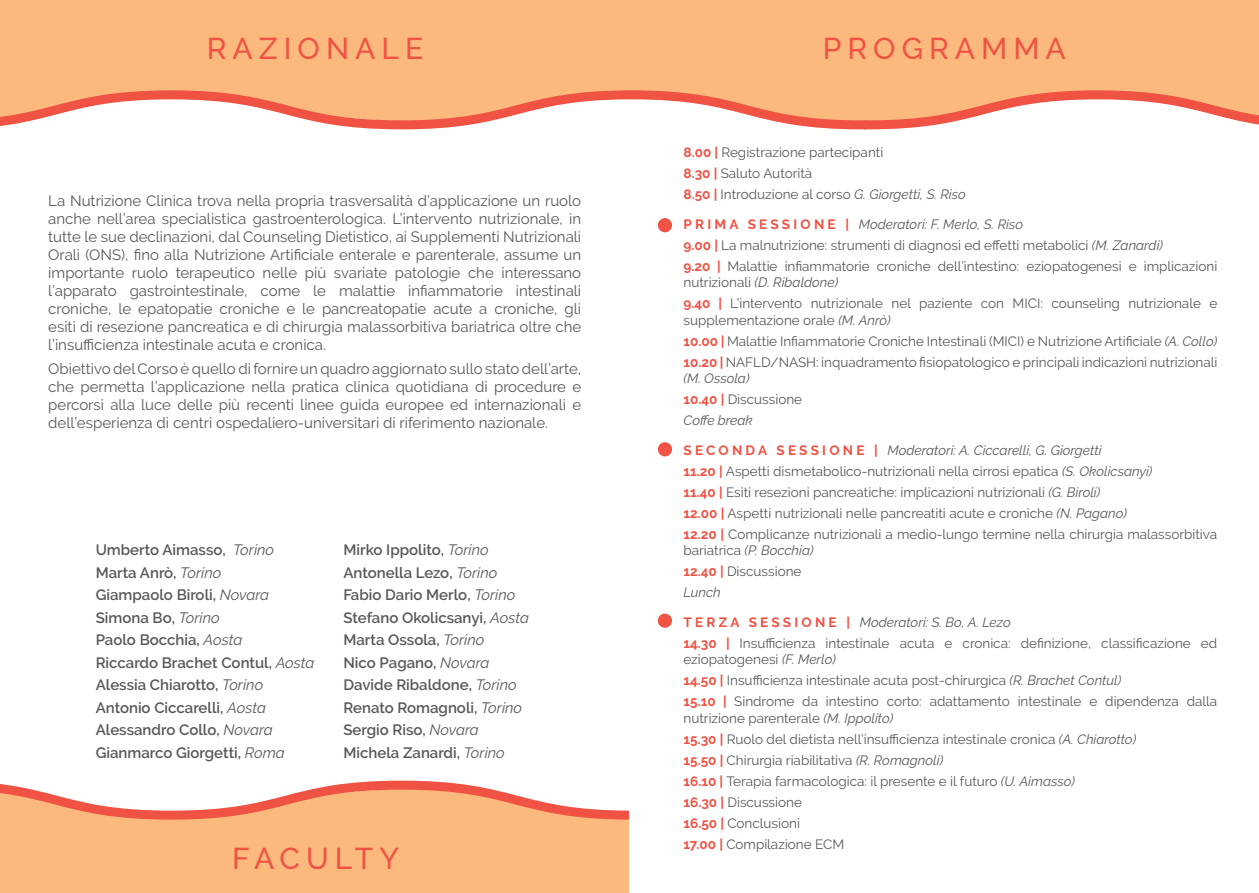
<style>
.page{position:relative;width:1259px;height:893px;background:#fff}
.page>*{position:absolute;margin:0;border:0;box-sizing:border-box;transform-origin:0 0}
.t1{font:500 30px "Raleway";letter-spacing:.2em;color:#f05243}
.t2{font:15px/18px "Raleway";color:#57585a;text-align:justify}
.t3{font:600 15px "Raleway";color:#57585a}
.t4{font:13.5px/16.2px "Raleway";color:#57585a}
.t5{font:italic 13.5px "Raleway";color:#57585a}
.s1{font-weight:400;font-style:italic}
.s2{font-weight:700;color:#f05243}
.s3{font-style:italic}
.s4{font-weight:700;font-style:normal;color:#f05243}
</style>
<div class="page">
<div style="left:0;top:0;width:1259px;height:87px;background:#fbb97d"></div>
<svg style="left:0;top:87px;width:1259px;height:43px"></svg>
<div style="left:0;top:823px;width:629px;height:70px;background:#fbb97d"></div>
<svg style="left:0;top:780px;width:629px;height:43px"></svg>
<div style="left:658px;top:218px;width:14px;height:14px;background:#f05243;border-radius:50%"></div>
<div style="left:658px;top:442px;width:14px;height:14px;background:#f05243;border-radius:50%"></div>
<div style="left:658px;top:614px;width:14px;height:14px;background:#f05243;border-radius:50%"></div>
<p class="t1" style="left:207px;top:32px;width:218px">RAZIONALE</p>
<p class="t1" style="left:823px;top:32px;width:245px">PROGRAMMA</p>
<p class="t2" style="left:48px;top:192px;width:534px">La Nutrizione Clinica trova nella propria trasversalità d’applicazione un ruolo anche nell’area specialistica gastroenterologica. L’intervento nutrizionale, in tutte le sue declinazioni, dal Counseling Dietistico, ai Supplementi Nutrizionali Orali (ONS), fino alla Nutrizione Artificiale enterale e parenterale, assume un importante ruolo terapeutico nelle più svariate patologie che interessano l’apparato gastrointestinale, come le malattie infiammatorie intestinali croniche, le epatopatie croniche e le pancreatopatie acute a croniche, gli esiti di resezione pancreatica e di chirurgia malassorbitiva bariatrica oltre che l’insufficienza intestinale acuta e cronica.</p>
<p class="t2" style="left:48px;top:360px;width:534px">Obiettivo del Corso è quello di fornire un quadro aggiornato sullo stato dell’arte, che permetta l’applicazione nella pratica clinica quotidiana di procedure e percorsi alla luce delle più recenti linee guida europee ed internazionali e dell’esperienza di centri ospedaliero-universitari di riferimento nazionale.</p>
<p class="t3" style="left:96px;top:541px;width:180px">Umberto Aimasso, <span class="s1">Torino</span></p>
<p class="t3" style="left:96px;top:564px;width:127px">Marta Anrò, <span class="s1">Torino</span></p>
<p class="t3" style="left:96px;top:586px;width:175px">Giampaolo Biroli, <span class="s1">Novara</span></p>
<p class="t3" style="left:96px;top:609px;width:126px">Simona Bo, <span class="s1">Torino</span></p>
<p class="t3" style="left:96px;top:631px;width:148px">Paolo Bocchia, <span class="s1">Aosta</span></p>
<p class="t3" style="left:96px;top:654px;width:220px">Riccardo Brachet Contul, <span class="s1">Aosta</span></p>
<p class="t3" style="left:96px;top:676px;width:169px">Alessia Chiarotto, <span class="s1">Torino</span></p>
<p class="t3" style="left:96px;top:699px;width:172px">Antonio Ciccarelli, <span class="s1">Aosta</span></p>
<p class="t3" style="left:96px;top:721px;width:179px">Alessandro Collo, <span class="s1">Novara</span></p>
<p class="t3" style="left:96px;top:744px;width:191px">Gianmarco Giorgetti, <span class="s1">Roma</span></p>
<p class="t3" style="left:343px;top:541px;width:147px">Mirko Ippolito, <span class="s1">Torino</span></p>
<p class="t3" style="left:343px;top:564px;width:155px">Antonella Lezo, <span class="s1">Torino</span></p>
<p class="t3" style="left:343px;top:586px;width:173px">Fabio Dario Merlo, <span class="s1">Torino</span></p>
<p class="t3" style="left:343px;top:609px;width:187px">Stefano Okolicsanyi, <span class="s1">Aosta</span></p>
<p class="t3" style="left:343px;top:631px;width:142px">Marta Ossola, <span class="s1">Torino</span></p>
<p class="t3" style="left:343px;top:654px;width:148px">Nico Pagano, <span class="s1">Novara</span></p>
<p class="t3" style="left:343px;top:676px;width:175px">Davide Ribaldone, <span class="s1">Torino</span></p>
<p class="t3" style="left:343px;top:699px;width:180px">Renato Romagnoli, <span class="s1">Torino</span></p>
<p class="t3" style="left:343px;top:721px;width:137px">Sergio Riso, <span class="s1">Novara</span></p>
<p class="t3" style="left:343px;top:744px;width:163px">Michela Zanardi, <span class="s1">Torino</span></p>
<p class="t1" style="left:232px;top:841px;width:168px">FACULTY</p>
<p class="t4" style="left:683px;top:144px;width:201px"><span class="s2">8.00 |</span> Registrazione partecipanti</p>
<p class="t4" style="left:683px;top:165px;width:130px"><span class="s2">8.30 |</span> Saluto Autorità</p>
<p class="t4" style="left:683px;top:186px;width:284px"><span class="s2">8.50 |</span> Introduzione al corso <span class="s3">G. Giorgetti, S. Riso</span></p>
<p class="t5" style="left:683px;top:217px;width:341px"><span class="s4">P R I M A S E S S I O N E |</span> Moderatori: F. Merlo, S. Riso</p>
<p class="t4" style="left:683px;top:237px;width:481px"><span class="s2">9.00 |</span> La malnutrizione: strumenti di diagnosi ed effetti metabolici <span class="s3">(M. Zanardi)</span></p>
<p class="t4" style="left:683px;top:258px;width:535px"><span class="s2">9.20 |</span> Malattie infiammatorie croniche dell’intestino: eziopatogenesi e implicazioni nutrizionali <span class="s3">(D. Ribaldone)</span></p>
<p class="t4" style="left:683px;top:296px;width:535px"><span class="s2">9.40 |</span> L’intervento nutrizionale nel paziente con MICI: counseling nutrizionale e supplementazione orale <span class="s3">(M. Anrò)</span></p>
<p class="t4" style="left:683px;top:333px;width:535px"><span class="s2">10.00 |</span> Malattie Infiammatorie Croniche Intestinali (MICI) e Nutrizione Artificiale <span class="s3">(A. Collo)</span></p>
<p class="t4" style="left:683px;top:354px;width:535px"><span class="s2">10.20 |</span> NAFLD/NASH: inquadramento fisiopatologico e principali indicazioni nutrizionali <span class="s3">(M. Ossola)</span></p>
<p class="t4" style="left:683px;top:391px;width:120px"><span class="s2">10.40 |</span> Discussione</p>
<p class="t5" style="left:683px;top:412px;width:71px">Coffe break</p>
<p class="t5" style="left:683px;top:442px;width:420px"><span class="s4">S E C O N D A S E S S I O N E |</span> Moderatori: A. Ciccarelli, G. Giorgetti</p>
<p class="t4" style="left:683px;top:463px;width:470px"><span class="s2">11.20 |</span> Aspetti dismetabolico-nutrizionali nella cirrosi epatica <span class="s3">(S. Okolicsanyi)</span></p>
<p class="t4" style="left:683px;top:484px;width:418px"><span class="s2">11.40 |</span> Esiti resezioni pancreatiche: implicazioni nutrizionali <span class="s3">(G. Biroli)</span></p>
<p class="t4" style="left:683px;top:505px;width:445px"><span class="s2">12.00 |</span> Aspetti nutrizionali nelle pancreatiti acute e croniche <span class="s3">(N. Pagano)</span></p>
<p class="t4" style="left:683px;top:526px;width:535px"><span class="s2">12.20 |</span> Complicanze nutrizionali a medio-lungo termine nella chirurgia malassorbitiva bariatrica <span class="s3">(P. Bocchia)</span></p>
<p class="t4" style="left:683px;top:563px;width:119px"><span class="s2">12.40 |</span> Discussione</p>
<p class="t5" style="left:683px;top:584px;width:39px">Lunch</p>
<p class="t5" style="left:683px;top:614px;width:329px"><span class="s4">T E R Z A S E S S I O N E |</span> Moderatori: S. Bo, A. Lezo</p>
<p class="t4" style="left:683px;top:635px;width:535px"><span class="s2">14.30 |</span> Insufficienza intestinale acuta e cronica: definizione, classificazione ed eziopatogenesi <span class="s3">(F. Merlo)</span></p>
<p class="t4" style="left:683px;top:672px;width:439px"><span class="s2">14.50 |</span> Insufficienza intestinale acuta post-chirurgica <span class="s3">(R. Brachet Contul)</span></p>
<p class="t4" style="left:683px;top:693px;width:535px"><span class="s2">15.10 |</span> Sindrome da intestino corto: adattamento intestinale e dipendenza dalla nutrizione parenterale <span class="s3">(M. Ippolito)</span></p>
<p class="t4" style="left:683px;top:731px;width:454px"><span class="s2">15.30 |</span> Ruolo del dietista nell’insufficienza intestinale cronica <span class="s3">(A. Chiarotto)</span></p>
<p class="t4" style="left:683px;top:752px;width:261px"><span class="s2">15.50 |</span> Chirurgia riabilitativa <span class="s3">(R. Romagnoli)</span></p>
<p class="t4" style="left:683px;top:773px;width:393px"><span class="s2">16.10 |</span> Terapia farmacologica: il presente e il futuro <span class="s3">(U. Aimasso)</span></p>
<p class="t4" style="left:683px;top:794px;width:120px"><span class="s2">16.30 |</span> Discussione</p>
<p class="t4" style="left:683px;top:815px;width:118px"><span class="s2">16.50 |</span> Conclusioni</p>
<p class="t4" style="left:683px;top:836px;width:162px"><span class="s2">17.00 |</span> Compilazione ECM</p>
</div>
